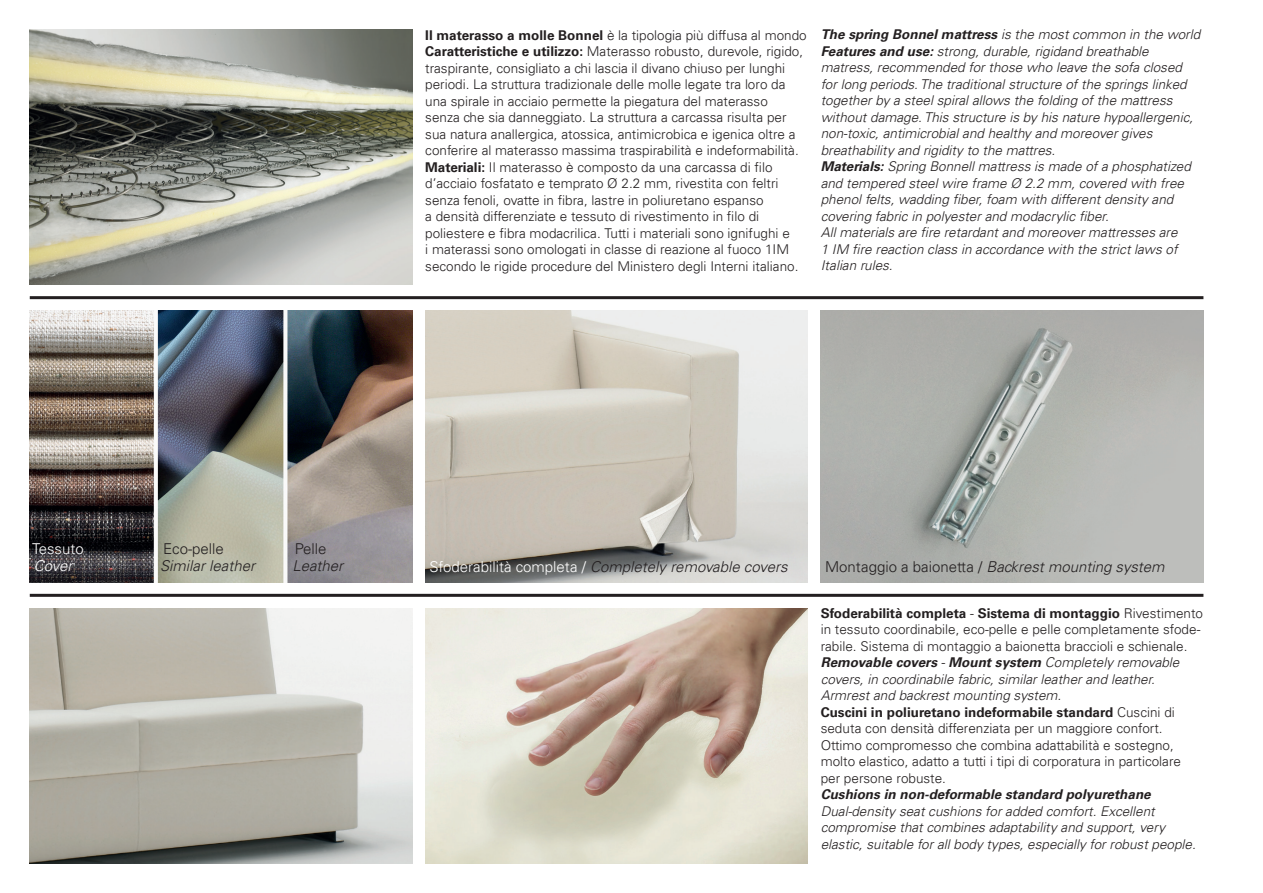
<style>
.page{position:relative;width:1263px;height:893px;background:#fff}
.page>*{position:absolute;margin:0;border:0;box-sizing:border-box;transform-origin:0 0}
.t1{font:italic 300 15px "Univers LT";color:#231f20}
.t2{font:300 15px "Univers LT";color:#231f20}
.t3{font:300 15px "Univers LT";color:#fff}
.t4{font:italic 300 15px "Univers LT";letter-spacing:-.01em;color:#fff}
.t5{font:300 13.5px/16.5px "Univers LT";color:#231f20}
.t6{font:italic 300 13.5px/16.5px "Univers LT";color:#231f20}
.t7{font:italic 700 13.5px "Univers LT";color:#231f20}
.s1{font-weight:700}
.s2{font-style:normal;color:#fff}
.s3{font-style:normal}
.s4{font-weight:700;font-style:italic}
.s5{font-style:italic}
</style>
<div class="page">
<img style="left:425px;top:310px;width:383px;height:273px">
<img style="left:821px;top:310px;width:382px;height:273px">
<img style="left:30px;top:608px;width:382px;height:255px">
<img style="left:425px;top:608px;width:383px;height:255px">
<img style="left:30px;top:30px;width:382px;height:255px">
<img style="left:30px;top:310px;width:382px;height:273px">
<hr style="left:30px;top:594px;width:1173px;height:3px;background:#231f20">
<hr style="left:30px;top:296px;width:1173px;height:3px;background:#231f20">
<p class="t5" style="left:425px;top:27px;width:383px"><span class="s1">Il materasso a molle Bonnel</span> è la tipologia più diffusa al mondo <span class="s1">Caratteristiche e utilizzo:</span> Materasso robusto, durevole, rigido, traspirante, consigliato a chi lascia il divano chiuso per lunghi periodi. La struttura tradizionale delle molle legate tra loro da una spirale in acciaio permette la piegatura del materasso<br>senza che sia danneggiato. La struttura a carcassa risulta per sua natura anallergica, atossica, antimicrobica e igenica oltre a conferire al materasso massima traspirabilità e indeformabilità.<br><span class="s1">Materiali:</span> Il materasso è composto da una carcassa di filo d’acciaio fosfatato e temprato Ø 2.2 mm, rivestita con feltri senza fenoli, ovatte in fibra, lastre in poliuretano espanso<br>a densità differenziate e tessuto di rivestimento in filo di poliestere e fibra modacrilica. Tutti i materiali sono ignifughi e<br>i materassi sono omologati in classe di reazione al fuoco 1IM secondo le rigide procedure del Ministero degli Interni italiano.</p>
<p class="t6" style="left:821px;top:26px;width:381px"><span class="s1">The spring Bonnel mattress</span> is the most common in the world <span class="s1">Features and use:</span> strong, durable, rigidand breathable matress, recommended for those who leave the sofa closed for long periods. The traditional structure of the springs linked together by a steel spiral allows the folding of the mattress without damage. This structure is by his nature hypoallergenic, non-toxic, antimicrobial and healthy and moreover gives breathability and rigidity to the mattres.<br><span class="s1">Materials:</span> Spring Bonnell mattress is made of a phosphatized and tempered steel wire frame Ø 2.2 mm, covered with free phenol felts, wadding fiber, foam with different density and covering fabric in polyester and modacrylic fiber.<br>All materials are fire retardant and moreover mattresses are<br>1 IM fire reaction class in accordance with the strict laws of Italian rules.</p>
<p class="t3" style="left:32px;top:540px;width:53px">Tessuto</p>
<p class="t2" style="left:163px;top:540px;width:62px">Eco-pelle</p>
<p class="t2" style="left:295px;top:540px;width:33px">Pelle</p>
<p class="t4" style="left:34px;top:557px;width:40px">Cover</p>
<p class="t1" style="left:160px;top:557px;width:96px">Similar leather</p>
<p class="t1" style="left:293px;top:557px;width:52px">Leather</p>
<p class="t1" style="left:429px;top:558px;width:360px"><span class="s2">Sfoderabilità completa /</span> Completely removable covers</p>
<p class="t1" style="left:825px;top:558px;width:341px"><span class="s3">Montaggio a baionetta /</span> Backrest mounting system</p>
<p class="t5" style="left:821px;top:605px;width:384px"><span class="s1">Sfoderabilità completa</span> - <span class="s1">Sistema di montaggio</span> Rivestimento in tessuto coordinabile, eco-pelle e pelle completamente sfode&shy;rabile. Sistema di montaggio a baionetta braccioli e schienale.<br><span class="s4">Removable covers</span> <span class="s5">-</span> <span class="s4">Mount system</span> <span class="s5">Completely removable covers, in coordinabile fabric, similar leather and leather.<br>Armrest and backrest mounting system.<br></span><span class="s1">Cuscini in poliuretano indeformabile standard</span> Cuscini di seduta con densità differenziata per un maggiore confort.<br>Ottimo compromesso che combina adattabilità e sostegno, molto elastico, adatto a tutti i tipi di corporatura in particolare per persone robuste.</p>
<p class="t7" style="left:821px;top:787px;width:332px">Cushions in non-deformable standard polyurethane</p>
<p class="t6" style="left:821px;top:803px;width:377px">Dual-density seat cushions for added comfort. Excellent compromise that combines adaptability and support, very elastic, suitable for all body types, especially for robust people.</p>
</div>
